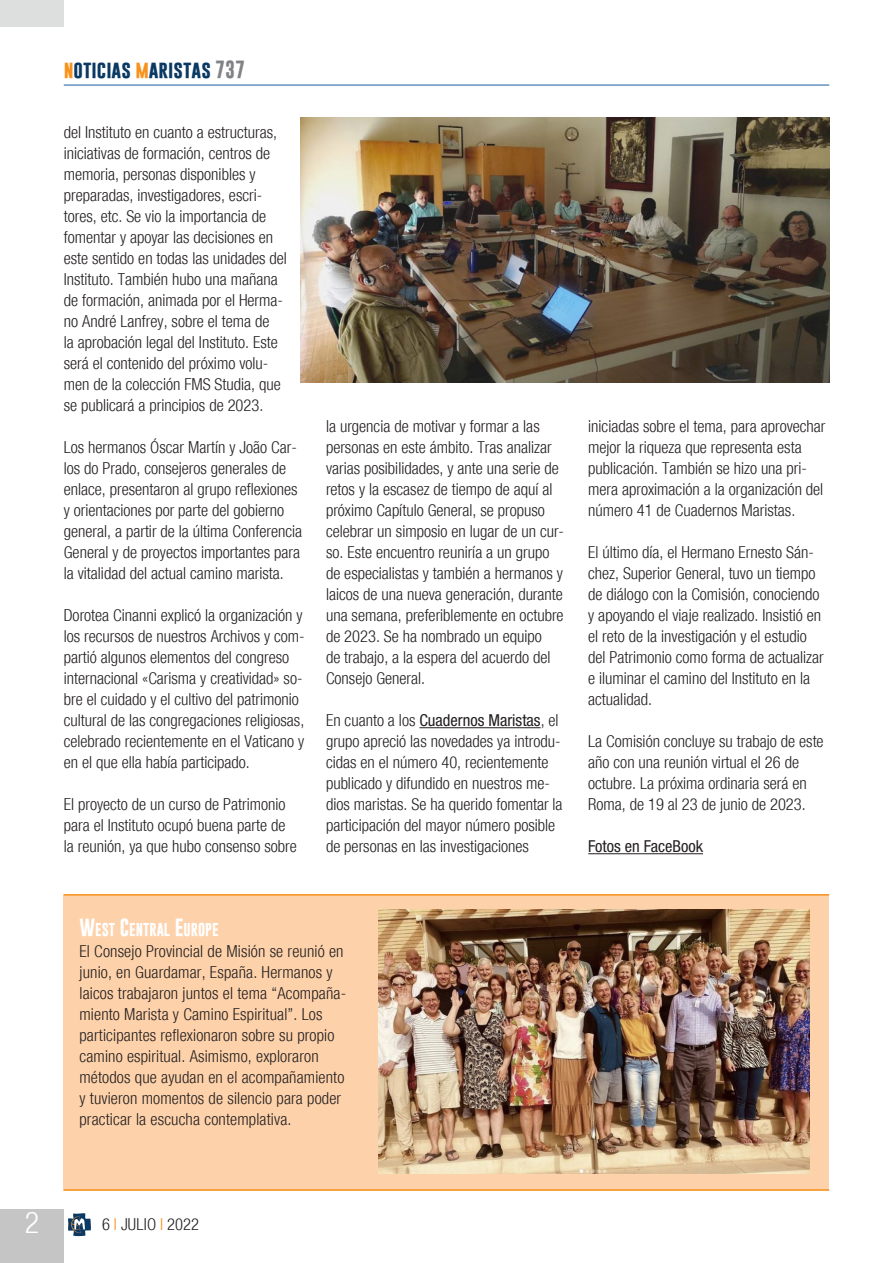
<style>
.page{position:relative;width:893px;height:1263px;background:#fff}
.page>*{position:absolute;margin:0;border:0;box-sizing:border-box;transform-origin:0 0}
.t1{font:300 condensed 30px "Helvetica Neue";color:#fff}
.t2{font:700 18px "Gobold";color:#0a3963}
.Testo_sinEspacio{font:300 condensed 16.5px/21px "Helvetica Neue";color:#231f20}
.Testo_sinEspacio-2{font:condensed 16.5px "Helvetica Neue";color:#231f20}
.Testo_sinEspacio-3{font:700 13.5px "Gobold";color:#fff}
.s1{color:#f7931d}
.s2{color:#808285}
.s3{font-weight:400}
.s4{font-size:18px}
</style>
<div class="page">
<div style="left:0;top:1209px;width:64px;height:54px;background:#c4c5c4"></div>
<hr style="left:64px;top:85px;width:765px;height:1px;background:#175d9e">
<svg style="left:68px;top:1213px;width:23px;height:23px"></svg>
<div style="left:0;top:0;width:64px;height:27px;background:#dddede"></div>
<div style="left:64px;top:894px;width:765px;height:297px;background:#fdd1a9"></div>
<hr style="left:419px;top:727px;width:122px;height:1px;background:#231f20">
<hr style="left:588px;top:853px;width:115px;height:1px;background:#231f20">
<hr style="left:64px;top:894px;width:765px;height:2px;background:#f7931d">
<hr style="left:64px;top:1189px;width:765px;height:2px;background:#f7931d">
<img style="left:378px;top:909px;width:432px;height:264px">
<img style="left:300px;top:117px;width:529px;height:265px">
<p class="t2" style="left:64px;top:57px;width:183px"><span class="s1">N</span>OTICIAS <span class="s1">M</span>ARISTAS <span class="s2">737</span></p>
<p class="Testo_sinEspacio" style="left:64px;top:122px;width:225px">del Instituto en cuanto a estructuras, iniciativas de formación, centros de memoria, personas disponibles y preparadas, investigadores, escri&shy;tores, etc. Se vio la importancia de fomentar y apoyar las decisiones en este sentido en todas las unidades del Instituto. También hubo una mañana de formación, animada por el Herma&shy;no André Lanfrey, sobre el tema de<br>la aprobación legal del Instituto. Este será el contenido del próximo volu&shy;men de la colección FMS Studia, que se publicará a principios de 2023.</p>
<p class="Testo_sinEspacio" style="left:64px;top:437px;width:240px">Los hermanos Óscar Martín y João Car&shy;los do Prado, consejeros generales de enlace, presentaron al grupo reflexiones y orientaciones por parte del gobierno general, a partir de la última Conferencia General y de proyectos importantes para la vitalidad del actual camino marista.</p>
<p class="Testo_sinEspacio" style="left:64px;top:605px;width:242px">Dorotea Cinanni explicó la organización y los recursos de nuestros Archivos y com&shy;partió algunos elementos del congreso internacional «Carisma y creatividad» so&shy;bre el cuidado y el cultivo del patrimonio cultural de las congregaciones religiosas, celebrado recientemente en el Vaticano y en el que ella había participado.</p>
<p class="Testo_sinEspacio" style="left:64px;top:794px;width:234px">El proyecto de un curso de Patrimonio para el Instituto ocupó buena parte de la reunión, ya que hubo consenso sobre</p>
<p class="Testo_sinEspacio" style="left:326px;top:416px;width:240px">la urgencia de motivar y formar a las personas en este ámbito. Tras analizar varias posibilidades, y ante una serie de retos y la escasez de tiempo de aquí al próximo Capítulo General, se propuso celebrar un simposio en lugar de un cur&shy;so. Este encuentro reuniría a un grupo de especialistas y también a hermanos y laicos de una nueva generación, durante una semana, preferiblemente en octubre de 2023. Se ha nombrado un equipo<br>de trabajo, a la espera del acuerdo del Consejo General.</p>
<p class="Testo_sinEspacio" style="left:326px;top:710px;width:238px">En cuanto a los <span class="s3">Cuadernos Maristas</span>, el grupo apreció las novedades ya introdu&shy;cidas en el número 40, recientemente publicado y difundido en nuestros me&shy;dios maristas. Se ha querido fomentar la participación del mayor número posible de personas en las investigaciones</p>
<p class="Testo_sinEspacio" style="left:588px;top:416px;width:239px">iniciadas sobre el tema, para aprovechar mejor la riqueza que representa esta publicación. También se hizo una pri&shy;mera aproximación a la organización del número 41 de Cuadernos Maristas.</p>
<p class="Testo_sinEspacio" style="left:588px;top:542px;width:237px">El último día, el Hermano Ernesto Sán&shy;chez, Superior General, tuvo un tiempo de diálogo con la Comisión, conociendo y apoyando el viaje realizado. Insistió en el reto de la investigación y el estudio del Patrimonio como forma de actualizar e iluminar el camino del Instituto en la actualidad.</p>
<p class="Testo_sinEspacio" style="left:588px;top:731px;width:237px">La Comisión concluye su trabajo de este año con una reunión virtual el 26 de octubre. La próxima ordinaria será en Roma, de 19 al 23 de junio de 2023.</p>
<p class="Testo_sinEspacio-2" style="left:588px;top:837px;width:116px">Fotos en FaceBook</p>
<p class="Testo_sinEspacio-3" style="left:79px;top:921px;width:141px"><span class="s4">W</span>EST <span class="s4">C</span>ENTRAL <span class="s4">E</span>UROPE</p>
<p class="Testo_sinEspacio" style="left:79px;top:941px;width:268px">El Consejo Provincial de Misión se reunió en junio, en Guardamar, España. Hermanos y laicos trabajaron juntos el tema “Acompaña&shy;miento Marista y Camino Espiritual”. Los participantes reflexionaron sobre su propio camino espiritual. Asimismo, exploraron métodos que ayudan en el acompañamiento y tuvieron momentos de silencio para poder practicar la escucha contemplativa.</p>
<h1 class="t1" style="left:25px;top:1205px;width:16px">2</h1>
<p class="Testo_sinEspacio" style="left:102px;top:1214px;width:98px">6 <span class="s1">I</span> JULIO <span class="s1">I</span> 2022</p>
</div>
